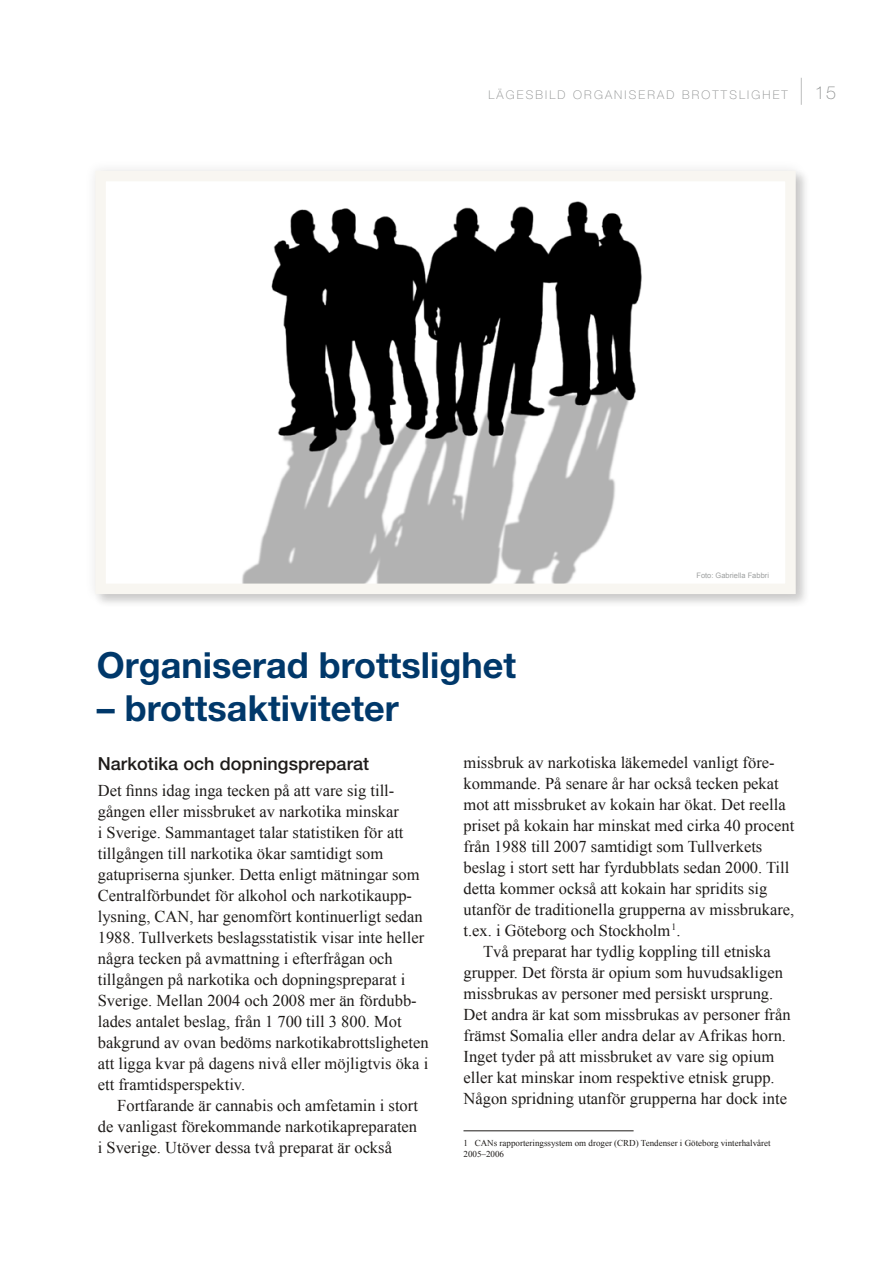
<style>
.page{position:relative;width:893px;height:1263px;background:#fff}
.page>*{position:absolute;margin:0;border:0;box-sizing:border-box;transform-origin:0 0}
.t1{font:700 36px "Helvetica Neue";color:#00386a}
.t2{font:200 27px "Helvetica Neue";color:#8b8d8d}
.t3{font:500 18px "Helvetica Neue";letter-spacing:.005em;color:#1e1b19}
.t4{font:100 18px "Helvetica Neue";color:#8b8d8d}
.t5{font:16.5px/21px "Times New Roman";color:#1e1b19}
.t6{font:100 12px "Helvetica Neue";letter-spacing:.18em;color:#8b8d8d}
.t7{font:9px/10.8px "Times New Roman";color:#1e1b19}
.t8{font:7.5px "Arial";color:#9ea0a0}
</style>
<div class="page">
<hr style="left:463px;top:1130px;width:171px;height:1px;background:#1e1b19">
<div style="left:83px;top:159px;width:724px;height:446px;background:#1e1b19;opacity:.1"></div>
<img style="left:106px;top:182px;width:679px;height:401px">
<div style="left:95px;top:171px;width:701px;height:423px;border:10px solid #f8f6f1"></div>
<p class="t6" style="left:488px;top:88px;width:301px">LÄGESBILD ORGANISERAD BROTTSLIGHET</p>
<h2 class="t2" style="left:798px;top:74px;width:7px">|</h2>
<p class="t4" style="left:815px;top:82px;width:23px">15</p>
<h1 class="t1" style="left:97px;top:643px;width:421px">Organiserad brottslighet</h1>
<h1 class="t1" style="left:97px;top:686px;width:304px">– brottsaktiviteter</h1>
<p class="t8" style="left:696px;top:571px;width:74px">Foto: Gabriella Fabbri</p>
<p class="t3" style="left:98px;top:753px;width:273px">Narkotika och dopningspreparat</p>
<p class="t5" style="left:98px;top:779px;width:332px">Det finns idag inga tecken på att vare sig till&shy;gången eller missbruket av narkotika minskar<br>i Sverige. Sammantaget talar statistiken för att tillgången till narkotika ökar samtidigt som gatupriserna sjunker. Detta enligt mätningar som Centralförbundet för alkohol och narkotikaupp&shy;lysning, CAN, har genomfört kontinuerligt sedan 1988. Tullverkets beslagsstatistik visar inte heller några tecken på avmattning i efterfrågan och tillgången på narkotika och dopningspreparat i Sverige. Mellan 2004 och 2008 mer än fördubb&shy;lades antalet beslag, från 1 700 till 3 800. Mot bakgrund av ovan bedöms narkotikabrottsligheten att ligga kvar på dagens nivå eller möjligtvis öka i ett framtidsperspektiv.</p>
<p class="t5" style="left:98px;top:1094px;width:322px;text-align:justify;text-indent:20px">Fortfarande är cannabis och amfetamin i stort de vanligast förekommande narkotikapreparaten i Sverige. Utöver dessa två preparat är också</p>
<p class="t5" style="left:463px;top:751px;width:332px">missbruk av narkotiska läkemedel vanligt före&shy;kommande. På senare år har också tecken pekat mot att missbruket av kokain har ökat. Det reella priset på kokain har minskat med cirka 40 procent från 1988 till 2007 samtidigt som Tullverkets beslag i stort sett har fyrdubblats sedan 2000. Till detta kommer också att kokain har spridits sig utanför de traditionella grupperna av missbrukare, t.ex. i Göteborg och Stockholm<sup>1</sup>.</p>
<p class="t5" style="left:463px;top:940px;width:329px;text-indent:20px">Två preparat har tydlig koppling till etniska grupper. Det första är opium som huvudsakligen missbrukas av personer med persiskt ursprung.<br>Det andra är kat som missbrukas av personer från främst Somalia eller andra delar av Afrikas horn.<br>Inget tyder på att missbruket av vare sig opium eller kat minskar inom respektive etnisk grupp.<br>Någon spridning utanför grupperna har dock inte</p>
<p class="t7" style="left:463px;top:1137px;width:309px">1 CANs rapporteringssystem om droger (CRD) Tendenser i Göteborg vinterhalvåret<br>2005–2006</p>
</div>
